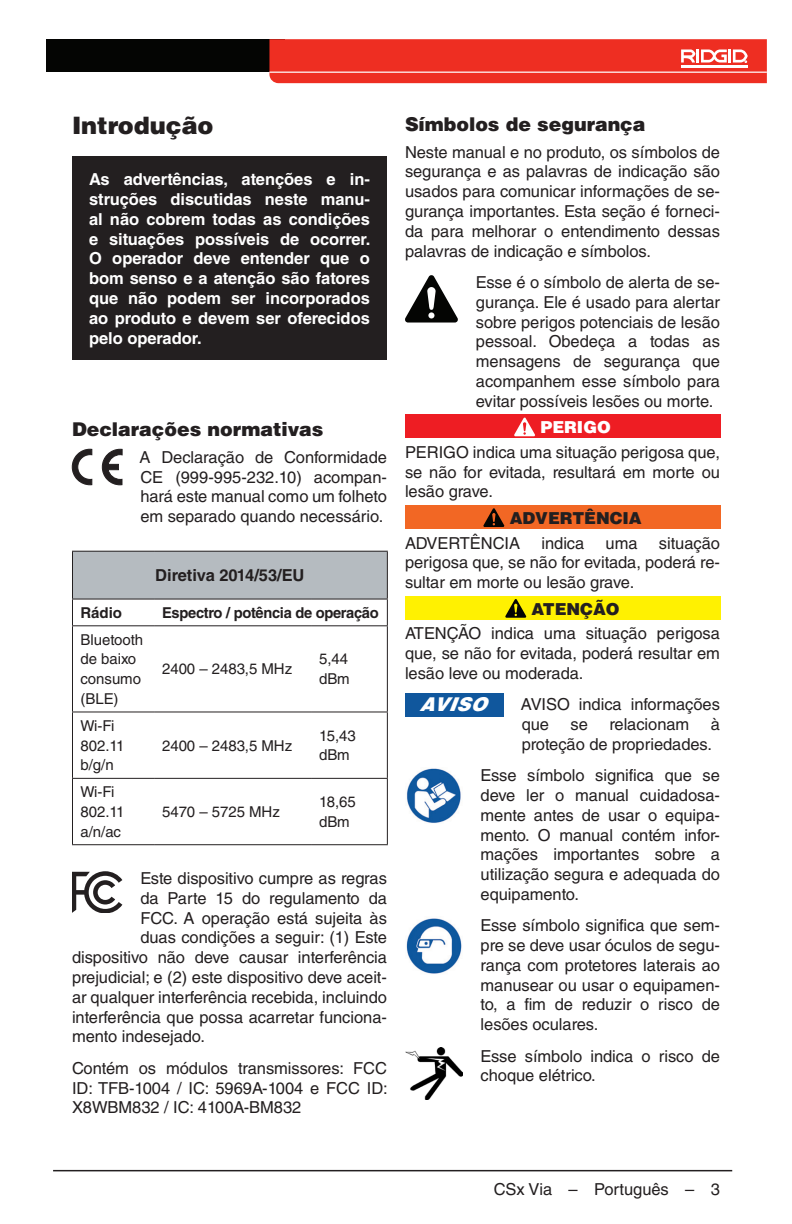
<style>
.page{position:relative;width:792px;height:1224px;background:#fff}
.page>*{position:absolute;margin:0;border:0;box-sizing:border-box;transform-origin:0 0}
.Head_1___h1_-_half{font:900 24px "Helvetica LT Std";letter-spacing:-.005em;color:#231f20}
.Head_2____h2_-_half{font:900 19px "Helvetica LT Std";letter-spacing:-.005em;color:#231f20}
.Notice{font:italic 900 19px "Helvetica LT Std";color:#fff}
.Basic_Normal___bn{font:16.4px/19.8px "Helvetica LT Std";letter-spacing:-.005em;color:#231f20;text-align:justify}
.Basic_Bold___bb_-_ha{font:700 16.4px/19.8px "Helvetica LT Std";letter-spacing:-.005em;color:#fff;text-align:justify}
.Basic_Normal_center{font:700 16.4px "Helvetica LT Std";letter-spacing:-.005em;color:#231f20}
.Safety_Bar_Symbol{font:900 16.4px "Helvetica LT Pro";letter-spacing:-.005em;color:#231f20}
.Safety_Bar_Symbol-2{font:900 16.4px "Helvetica LT Pro";letter-spacing:-.005em;color:#fff}
.Table_BN_Left___tl{font:15px/19.8px "Helvetica LT Std";letter-spacing:-.005em;color:#231f20}
.Basic_Bold___bb{font:700 15px "Helvetica LT Std";letter-spacing:-.02em;color:#231f20}
.Basic_Normal___bn-2{font:15px/19.8px "Helvetica LT Std";letter-spacing:-.005em;color:#231f20}
</style>
<div class="page">
<hr style="left:53px;top:1170px;width:679px;height:1px;background:#231f20">
<div style="left:46px;top:39px;width:239px;height:33px;background:#040503"></div>
<svg style="left:269px;top:39px;width:498px;height:44px;background:#ee3b30"></svg>
<div style="left:72px;top:157px;width:315px;height:203px;background:#231f20"></div>
<svg style="left:102px;top:449px;width:20px;height:36px"></svg>
<svg style="left:72px;top:449px;width:20px;height:36px"></svg>
<div style="left:72px;top:551px;width:315px;height:48px;background:#b5bbc0"></div>
<hr style="left:387px;top:552px;width:1px;height:47px;background:#231f20">
<svg style="left:387px;top:600px;width:1px;height:25px"></svg>
<hr style="left:72px;top:779px;width:1px;height:65px;background:#231f20">
<hr style="left:387px;top:779px;width:1px;height:65px;background:#231f20">
<hr style="left:72px;top:844px;width:82px;height:1px;background:#231f20">
<hr style="left:154px;top:844px;width:157px;height:1px;background:#231f20">
<hr style="left:311px;top:844px;width:77px;height:1px;background:#231f20">
<svg style="left:72px;top:600px;width:1px;height:25px"></svg>
<hr style="left:72px;top:625px;width:82px;height:1px;background:#231f20">
<hr style="left:72px;top:626px;width:1px;height:85px;background:#231f20">
<hr style="left:154px;top:625px;width:157px;height:1px;background:#231f20">
<hr style="left:311px;top:625px;width:77px;height:1px;background:#231f20">
<hr style="left:387px;top:626px;width:1px;height:85px;background:#231f20">
<hr style="left:72px;top:711px;width:82px;height:1px;background:#231f20">
<hr style="left:72px;top:712px;width:1px;height:66px;background:#231f20">
<hr style="left:154px;top:711px;width:157px;height:1px;background:#231f20">
<hr style="left:311px;top:711px;width:77px;height:1px;background:#231f20">
<hr style="left:387px;top:712px;width:1px;height:66px;background:#231f20">
<hr style="left:72px;top:778px;width:82px;height:1px;background:#231f20">
<hr style="left:154px;top:778px;width:157px;height:1px;background:#231f20">
<hr style="left:311px;top:778px;width:77px;height:1px;background:#231f20">
<hr style="left:72px;top:551px;width:82px;height:1px;background:#231f20">
<hr style="left:72px;top:552px;width:1px;height:47px;background:#231f20">
<hr style="left:154px;top:551px;width:157px;height:1px;background:#231f20">
<hr style="left:311px;top:551px;width:77px;height:1px;background:#231f20">
<hr style="left:72px;top:599px;width:82px;height:1px;background:#231f20">
<hr style="left:154px;top:599px;width:157px;height:1px;background:#231f20">
<hr style="left:311px;top:599px;width:77px;height:1px;background:#231f20">
<svg style="left:72px;top:872px;width:50px;height:41px"></svg>
<svg style="left:405px;top:275px;width:53px;height:48px"></svg>
<div style="left:405px;top:415px;width:316px;height:23px;background:#ee1d23"></div>
<svg style="left:514px;top:418px;width:21px;height:18px"></svg>
<div style="left:405px;top:505px;width:316px;height:24px;background:#f26724"></div>
<svg style="left:483px;top:508px;width:21px;height:19px"></svg>
<div style="left:405px;top:596px;width:316px;height:24px;background:#fff101"></div>
<svg style="left:505px;top:599px;width:21px;height:19px"></svg>
<div style="left:405px;top:693px;width:99px;height:23px;background:#10579d"></div>
<img style="left:406px;top:768px;width:55px;height:55px">
<img style="left:406px;top:918px;width:56px;height:56px">
<img style="left:405px;top:1047px;width:58px;height:53px">
<p class="Head_1___h1_-_half" style="left:72px;top:110px;width:143px">Introdução</p>
<p class="Basic_Bold___bb_-_ha" style="left:89px;top:169px;width:283px">As advertências, atenções e in&shy;struções discutidas neste manu&shy;al não cobrem todas as condições e situações possíveis de ocorrer.<br>O operador deve entender que o bom senso e a atenção são fatores que não podem ser incorporados ao produto e devem ser oferecidos pelo operador.</p>
<p class="Head_2____h2_-_half" style="left:72px;top:417px;width:253px">Declarações normativas</p>
<p class="Basic_Normal___bn" style="left:140px;top:447px;width:249px">A Declaração de Conformidade CE (999-995-232.10) acompan&shy;hará este manual como um folheto em separado quando necessário.</p>
<p class="Basic_Normal_center" style="left:155px;top:565px;width:151px">Diretiva 2014/53/EU</p>
<p class="Basic_Bold___bb" style="left:80px;top:603px;width:43px">Rádio</p>
<p class="Basic_Bold___bb" style="left:162px;top:603px;width:218px">Espectro / potência de operação</p>
<p class="Basic_Normal___bn-2" style="left:80px;top:629px;width:64px">Bluetooth de baixo consumo (BLE)</p>
<p class="Table_BN_Left___tl" style="left:162px;top:659px;width:132px">2400 – 2483,5 MHz</p>
<p class="Table_BN_Left___tl" style="left:319px;top:649px;width:32px">5,44 dBm</p>
<p class="Table_BN_Left___tl" style="left:80px;top:716px;width:45px">Wi-Fi<br>802.11 b/g/n</p>
<p class="Table_BN_Left___tl" style="left:80px;top:782px;width:45px">Wi-Fi<br>802.11 a/n/ac</p>
<p class="Table_BN_Left___tl" style="left:162px;top:735px;width:132px">2400 – 2483,5 MHz</p>
<p class="Table_BN_Left___tl" style="left:319px;top:725px;width:38px">15,43 dBm</p>
<p class="Table_BN_Left___tl" style="left:162px;top:802px;width:119px">5470 – 5725 MHz</p>
<p class="Table_BN_Left___tl" style="left:319px;top:792px;width:38px">18,65 dBm</p>
<p class="Basic_Normal___bn" style="left:140px;top:868px;width:248px">Este dispositivo cumpre as regras</p>
<p class="Basic_Normal___bn" style="left:140px;top:888px;width:248px">da Parte 15 do regulamento da</p>
<p class="Basic_Normal___bn" style="left:140px;top:908px;width:248px">FCC. A operação está sujeita às</p>
<p class="Basic_Normal___bn" style="left:140px;top:928px;width:248px">duas condições a seguir: (1) Este</p>
<p class="Basic_Normal___bn" style="left:72px;top:948px;width:317px">dispositivo não deve causar interferência</p>
<p class="Basic_Normal___bn" style="left:72px;top:967px;width:317px">prejudicial; e (2) este dispositivo deve aceit-</p>
<p class="Basic_Normal___bn" style="left:72px;top:987px;width:317px">ar qualquer interferência recebida, incluindo</p>
<p class="Basic_Normal___bn" style="left:72px;top:1007px;width:317px">interferência que possa acarretar funciona-</p>
<p class="Basic_Normal___bn" style="left:72px;top:1027px;width:135px">mento indesejado.</p>
<p class="Basic_Normal___bn" style="left:72px;top:1058px;width:317px">Contém os módulos transmissores: FCC ID: TFB-1004 / IC: 5969A-1004 e FCC ID:<br>X8WBM832 / IC: 4100A-BM832</p>
<p class="Head_2____h2_-_half" style="left:405px;top:111px;width:242px">Símbolos de segurança</p>
<p class="Basic_Normal___bn" style="left:405px;top:142px;width:317px">Neste manual e no produto, os símbolos de segurança e as palavras de indicação são usados para comunicar informações de se&shy;gurança importantes. Esta seção é forneci&shy;da para melhorar o entendimento dessas palavras de indicação e símbolos.</p>
<p class="Basic_Normal___bn" style="left:476px;top:272px;width:246px">Esse é o símbolo de alerta de se&shy;gurança. Ele é usado para alertar sobre perigos potenciais de lesão pessoal. Obedeça a todas as mensagens de segurança que acompanhem esse símbolo para evitar possíveis lesões ou morte.</p>
<p class="Safety_Bar_Symbol-2" style="left:540px;top:417px;width:72px">PERIGO</p>
<p class="Basic_Normal___bn" style="left:405px;top:442px;width:317px">PERIGO indica uma situação perigosa que, se não for evitada, resultará em morte ou lesão grave.</p>
<p class="Safety_Bar_Symbol" style="left:510px;top:507px;width:134px">ADVERTÊNCIA</p>
<p class="Basic_Normal___bn" style="left:405px;top:533px;width:117px">ADVERTÊNCIA</p>
<p class="Basic_Normal___bn" style="left:541px;top:533px;width:44px">indica</p>
<p class="Basic_Normal___bn" style="left:606px;top:533px;width:33px">uma</p>
<p class="Basic_Normal___bn" style="left:405px;top:533px;width:317px;text-indent:254px">situação perigosa que, se não for evitada, poderá re&shy;sultar em morte ou lesão grave.</p>
<p class="Safety_Bar_Symbol" style="left:532px;top:598px;width:90px">ATENÇÃO</p>
<p class="Basic_Normal___bn" style="left:405px;top:624px;width:317px">ATENÇÃO indica uma situação perigosa que, se não for evitada, poderá resultar em lesão leve ou moderada.</p>
<p class="Notice" style="left:420px;top:691px;width:68px">AVISO</p>
<p class="Basic_Normal___bn" style="left:521px;top:695px;width:201px">AVISO indica informações que</p>
<p class="Basic_Normal___bn" style="left:522px;top:714px;width:200px;text-indent:189px">à proteção de propriedades.</p>
<p class="Basic_Normal___bn" style="left:481px;top:765px;width:241px">Esse símbolo significa que se deve ler o manual cuidadosa&shy;mente antes de usar o equipa&shy;mento. O manual contém infor&shy;mações importantes sobre a utilização segura e adequada do equipamento.</p>
<p class="Basic_Normal___bn" style="left:481px;top:916px;width:241px">Esse símbolo significa que sem&shy;pre se deve usar óculos de segu&shy;rança com protetores laterais ao manusear ou usar o equipamen&shy;to, a fim de reduzir o risco de lesões oculares.</p>
<p class="Basic_Normal___bn" style="left:481px;top:1046px;width:241px">Esse símbolo indica o risco de choque elétrico.</p>
<p class="Basic_Normal___bn" style="left:571px;top:714px;width:19px">se</p>
<p class="Basic_Normal___bn" style="left:609px;top:714px;width:81px">relacionam</p>
<p class="Basic_Normal___bn" style="left:494px;top:1180px;width:228px">CSx Via – Português – 3</p>
</div>
